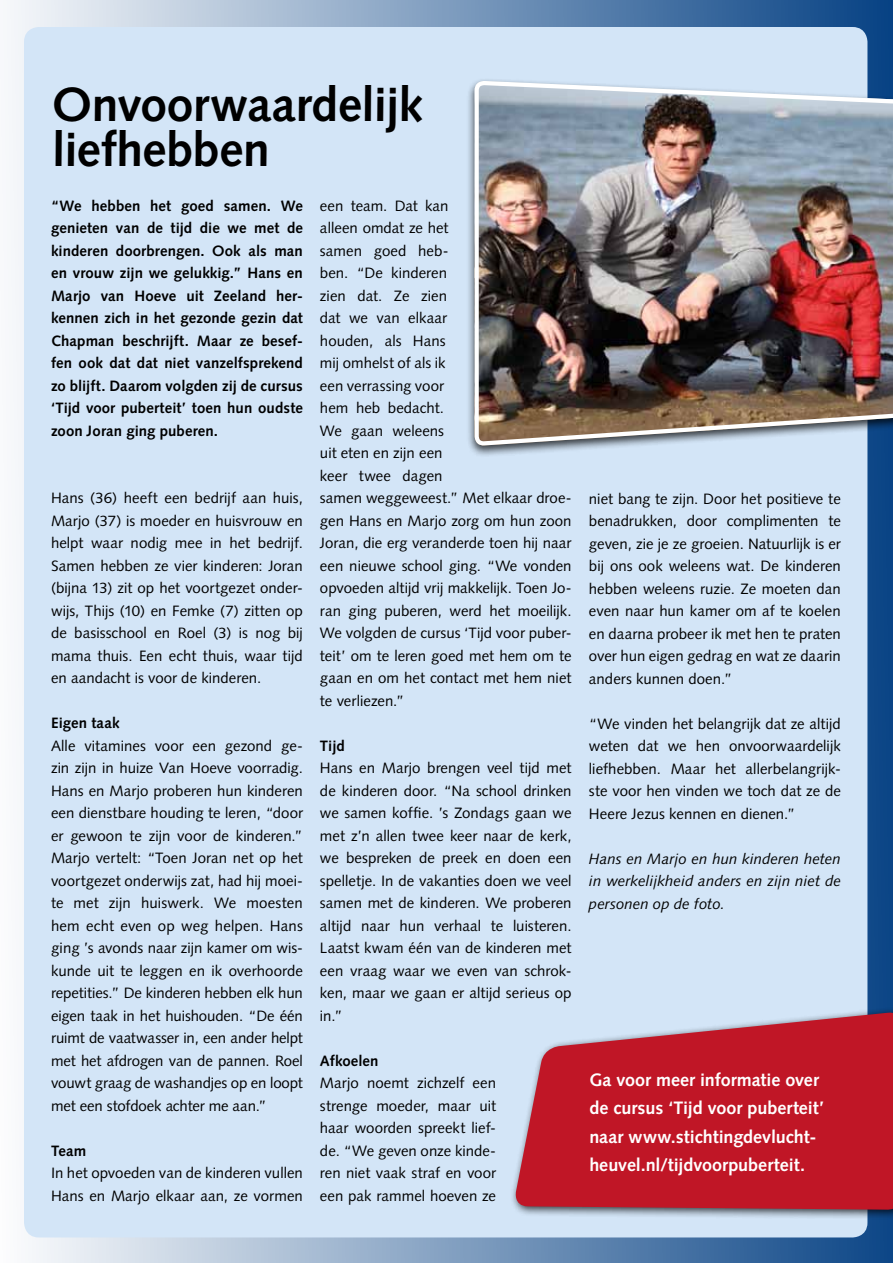
<style>
.page{position:relative;width:893px;height:1263px;background:#fff}
.page>*{position:absolute;margin:0;border:0;box-sizing:border-box;transform-origin:0 0}
.t1{font:700 48px/45px "Syntax LT Std";letter-spacing:-.005em;color:#000}
.t2{font:700 18px/28.5px "Syntax LT Std";letter-spacing:-.005em;color:#fff}
.t3{font:15px/22.5px "Syntax LT Std";color:#000;text-align:justify}
.t4{font:700 15px/22.5px "Syntax LT Std";letter-spacing:.005em;color:#000;text-align:justify}
.t5{font:italic 15px/22.5px "Syntax LT Std";color:#000;text-align:justify}
</style>
<div class="page">
<div style="left:0;top:0;width:893px;height:1263px;background:linear-gradient(to right,#fafafc,#0a4485)"></div>
<div style="left:24px;top:27px;width:843px;height:1210px;background:#d3e5f7;border-radius:15px"></div>
<div style="left:466px;top:77px;width:427px;height:381px;background:#000;opacity:.75"></div>
<img style="left:471px;top:79px;width:422px;height:370px">
<div style="left:510px;top:1007px;width:383px;height:213px;background:#000;opacity:.75"></div>
<svg style="left:513px;top:1011px;width:380px;height:199px;background:#c03242"></svg>
<h1 class="t1" style="left:52px;top:82px;width:372px">Onvoorwaardelijk liefhebben</h1>
<p class="t4" style="left:51px;top:194px;width:253px">“We hebben het goed samen. We genieten van de tijd die we met de kinderen doorbrengen. Ook als man en vrouw zijn we gelukkig.” Hans en Marjo van Hoeve uit Zeeland her&shy;kennen zich in het gezonde gezin dat Chapman beschrijft. Maar ze besef&shy;fen ook dat dat niet vanzelfsprekend zo blijft. Daarom volgden zij de cursus ‘Tijd voor puberteit’ toen hun oudste zoon Joran ging puberen.</p>
<p class="t3" style="left:51px;top:487px;width:253px">Hans (36) heeft een bedrijf aan huis, Marjo (37) is moeder en huisvrouw en helpt waar nodig mee in het bedrijf.<br>Samen hebben ze vier kinderen: Joran (bijna 13) zit op het voortgezet onder&shy;wijs, Thijs (10) en Femke (7) zitten op de basisschool en Roel (3) is nog bij mama thuis. Een echt thuis, waar tijd en aandacht is voor de kinderen.</p>
<p class="t4" style="left:51px;top:712px;width:70px">Eigen taak</p>
<p class="t3" style="left:51px;top:734px;width:253px">Alle vitamines voor een gezond ge&shy;zin zijn in huize Van Hoeve voorradig.<br>Hans en Marjo proberen hun kinderen een dienstbare houding te leren, “door er gewoon te zijn voor de kinderen.” Marjo vertelt: “Toen Joran net op het voortgezet onderwijs zat, had hij moei&shy;te met zijn huiswerk. We moesten hem echt even op weg helpen. Hans ging ’s avonds naar zijn kamer om wis&shy;kunde uit te leggen en ik overhoorde repetities.” De kinderen hebben elk hun eigen taak in het huishouden. “De één ruimt de vaatwasser in, een ander helpt met het afdrogen van de pannen. Roel vouwt graag de washandjes op en loopt met een stofdoek achter me aan.”</p>
<p class="t4" style="left:51px;top:1139px;width:37px">Team</p>
<p class="t3" style="left:51px;top:1162px;width:253px">In het opvoeden van de kinderen vullen<br>Hans en Marjo elkaar aan, ze vormen</p>
<p class="t3" style="left:320px;top:194px;width:253px;text-align:left">een team. Dat kan<br>alleen omdat ze het<br>samen goed heb-<br>ben. “De kinderen<br>zien dat. Ze zien<br>dat we van elkaar<br>houden, als Hans<br>mij omhelst of als ik<br>een verrassing voor<br>hem heb bedacht.<br>We gaan weleens<br>uit eten en zijn een<br>keer twee dagen<br>samen weggeweest.” Met elkaar droe&shy;gen Hans en Marjo zorg om hun zoon<br>Joran, die erg veranderde toen hij naar een nieuwe school ging. “We vonden opvoeden altijd vrij makkelijk. Toen Jo&shy;ran ging puberen, werd het moeilijk.<br>We volgden de cursus ‘Tijd voor puber&shy;teit’ om te leren goed met hem om te gaan en om het contact met hem niet te verliezen.”</p>
<p class="t4" style="left:320px;top:734px;width:26px">Tijd</p>
<p class="t3" style="left:320px;top:757px;width:253px">Hans en Marjo brengen veel tijd met de kinderen door. “Na school drinken we samen koffie. ’s Zondags gaan we met z’n allen twee keer naar de kerk, we bespreken de preek en doen een spelletje. In de vakanties doen we veel samen met de kinderen. We proberen altijd naar hun verhaal te luisteren.<br>Laatst kwam één van de kinderen met een vraag waar we even van schrok&shy;ken, maar we gaan er altijd serieus op in.”</p>
<p class="t4" style="left:320px;top:1049px;width:60px">Afkoelen</p>
<p class="t3" style="left:320px;top:1072px;width:178px">Marjo noemt zichzelf een strenge moeder, maar uit haar woorden spreekt lief&shy;de. “We geven onze kinde&shy;ren niet vaak straf en voor een pak rammel hoeven ze</p>
<p class="t3" style="left:589px;top:487px;width:253px">niet bang te zijn. Door het positieve te benadrukken, door complimenten te geven, zie je ze groeien. Natuurlijk is er bij ons ook weleens wat. De kinderen hebben weleens ruzie. Ze moeten dan even naar hun kamer om af te koelen en daarna probeer ik met hen te praten over hun eigen gedrag en wat ze daarin anders kunnen doen.”</p>
<p class="t3" style="left:589px;top:712px;width:253px">“We vinden het belangrijk dat ze altijd weten dat we hen onvoorwaardelijk liefhebben. Maar het allerbelangrijk&shy;ste voor hen vinden we toch dat ze de Heere Jezus kennen en dienen.”</p>
<p class="t5" style="left:589px;top:847px;width:253px">Hans en Marjo en hun kinderen heten in werkelijkheid anders en zijn niet de personen op de foto.</p>
<p class="t2" style="left:589px;top:1065px;width:236px">Ga voor meer informatie over de cursus ‘Tijd voor puberteit’ naar www.stichtingdevlucht&shy;heuvel.nl/tijdvoorpuberteit.</p>
</div>
